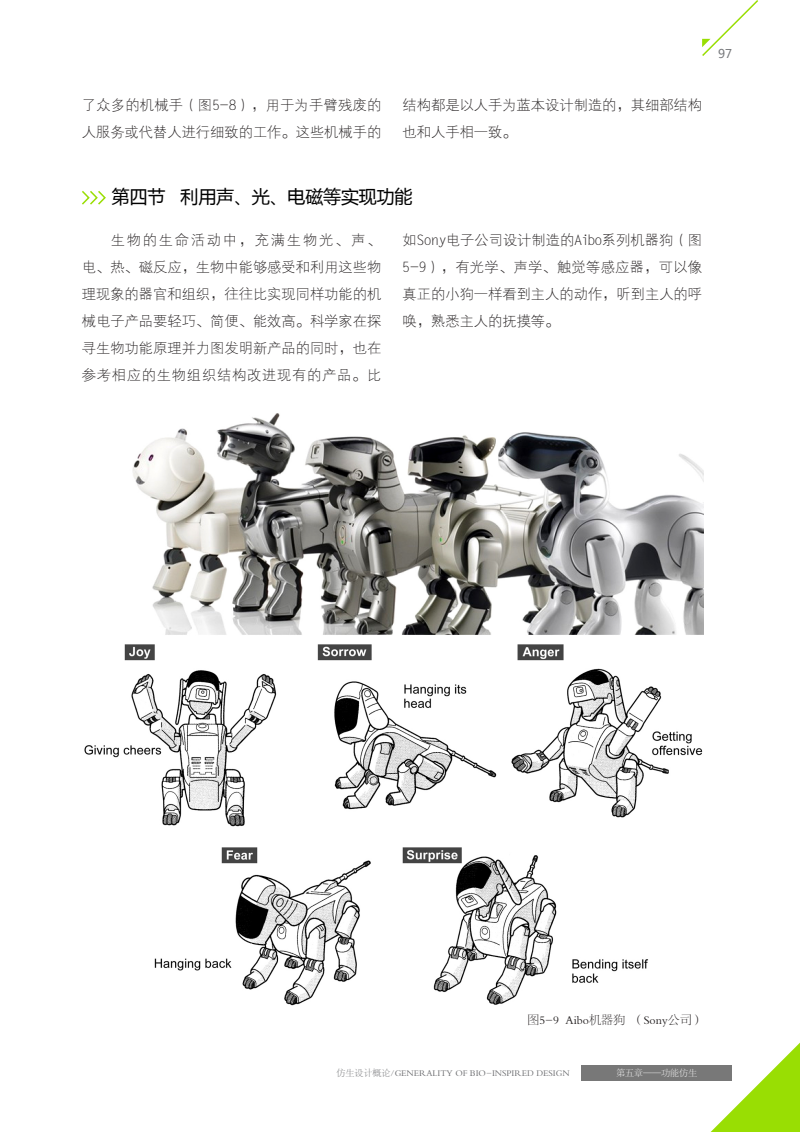
<style>
.page{position:relative;width:800px;height:1132px;background:#fff}
.page>*{position:absolute;margin:0;border:0;box-sizing:border-box;transform-origin:0 0}
.t1{font:18px "Microsoft Ya Hei";letter-spacing:-.01em;color:#000}
.t2{font:14.25px/27px "FZXDXJW GB1 0";color:#231f20}
.t3{font:12px "FZSYJW GB1 0";color:#231f20}
.t4{font:12px "Microsoft Ya Hei";color:#76787b}
.t5{font:9px "FZSYJW GB1 0";color:#6c6d70}
.t6{font:9px "FZSYJW GB1 0";color:#fff}
</style>
<div class="page">
<svg style="left:710px;top:1043px;width:89px;height:88px"></svg>
<div style="left:581px;top:1064px;width:150px;height:16px;background:#787878"></div>
<svg style="left:702px;top:0;width:56px;height:56px"></svg>
<svg style="left:82px;top:191px;width:24px;height:14px"></svg>
<img style="left:84px;top:413px;width:619px;height:593px">
<p class="t2" style="left:82px;top:92px;width:301px">了众多的机械手（图5-8），用于为手臂残废的人服务或代替人进行细致的工作。这些机械手的</p>
<p class="t2" style="left:402px;top:92px;width:301px">结构都是以人手为蓝本设计制造的，其细部结构也和人手相一致。</p>
<p class="t4" style="left:718px;top:45px;width:16px">97</p>
<p class="t1" style="left:112px;top:185px;width:302px">第四节 利用声、光、电磁等实现功能</p>
<p class="t2" style="left:82px;top:227px;width:301px;text-align:justify;text-indent:29px">生物的生命活动中，充满生物光、声、电、热、磁反应，生物中能够感受和利用这些物理现象的器官和组织，往往比实现同样功能的机械电子产品要轻巧、简便、能效高。科学家在探寻生物功能原理并力图发明新产品的同时，也在参考相应的生物组织结构改进现有的产品。比</p>
<p class="t2" style="left:402px;top:227px;width:301px;text-align:justify">如Sony电子公司设计制造的Aibo系列机器狗（图5-9），有光学、声学、触觉等感应器，可以像真正的小狗一样看到主人的动作，听到主人的呼唤，熟悉主人的抚摸等。</p>
<p class="t3" style="left:527px;top:1012px;width:178px">图5-9 Aibo机器狗 （Sony公司）</p>
<p class="t5" style="left:336px;top:1067px;width:235px">仿生设计概论/GENERALITY OF BIO-INSPIRED DESIGN</p>
<p class="t6" style="left:616px;top:1067px;width:82px">第五章——功能仿生</p>
</div>
